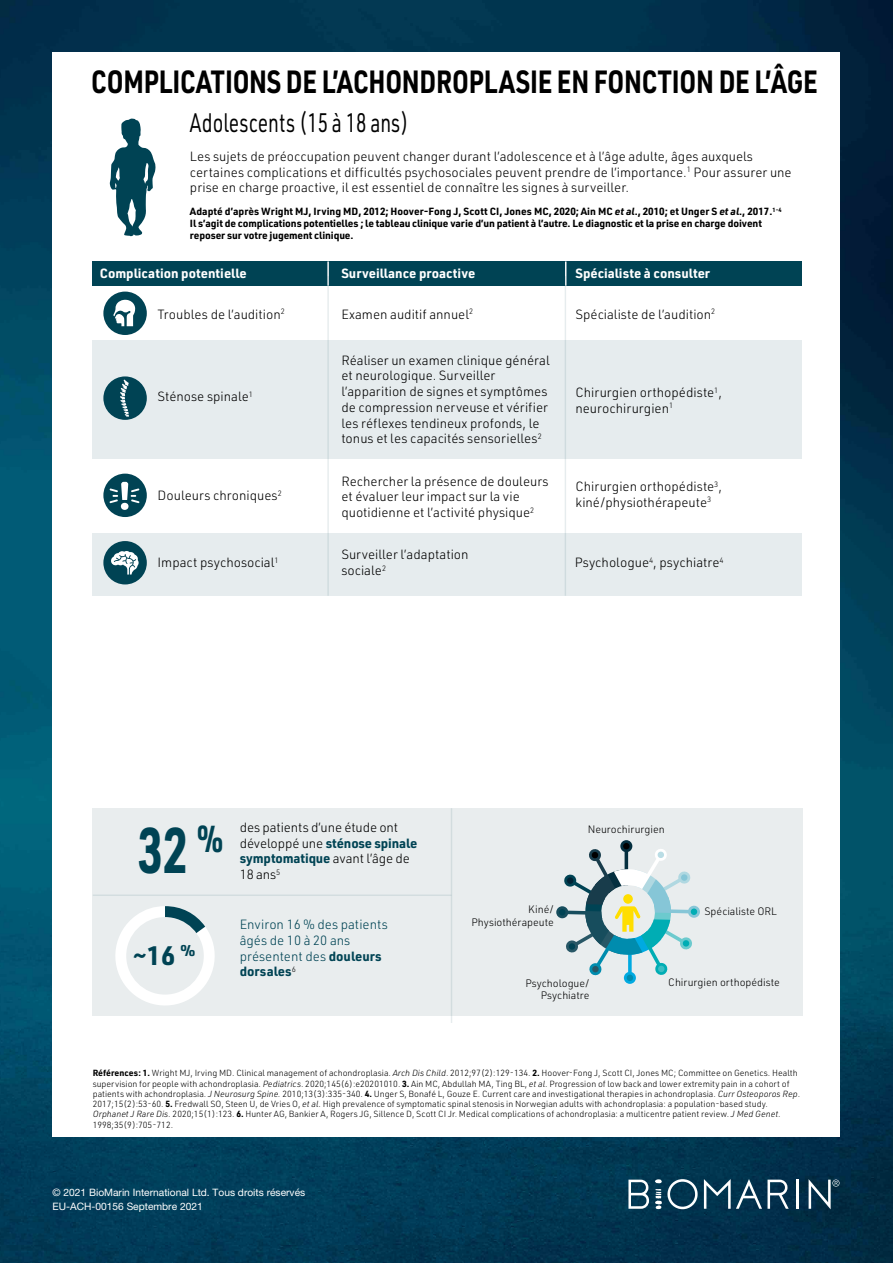
<style>
.page{position:relative;width:893px;height:1263px;background:#fff}
.page>*{position:absolute;margin:0;border:0;box-sizing:border-box;transform-origin:0 0}
.t1{font:700 63.15px "URWDIN";color:#004354;scale:.73 1}
.t2{font:700 36.75px "URWDIN";color:#004354;scale:.73 1}
.t3{font:700 31.5px "URWDIN";letter-spacing:-.01em;color:#000;scale:.8 1}
.t4{font:26.25px "URWDIN";color:#000;scale:.73 1}
.t5{font:700 26.25px "URWDIN";color:#004354}
.t6{font:700 15.3px "URWDIN";color:#004354}
.t7{font:300 13.2px/15.8px "URWDIN";color:#000}
.t8{font:700 13.2px "URWDIN";color:#fff}
.t9{font:300 13.2px/15.8px "URWDIN";color:#004354}
.t10{font:300 10.5px/12.1px "URWDIN";color:#000;text-align:right}
.t11{font:700 10.2px/12.3px "URWDIN";letter-spacing:-.005em;color:#000}
.t12{font:10.2px/14.5px "Helvetica Neue LT Pro";color:#fff}
.t13{font:300 8.7px/10.2px "URWDIN";color:#000}
.t14{font:300 7.65px "URWDIN";color:#000}
.s1{font-style:italic}
.s2{font-weight:700;color:#004354}
.s3{font-weight:700}
</style>
<div class="page">
<img style="left:0;top:1px;width:893px;height:1262px">
<div style="left:53px;top:53px;width:787px;height:1083px;background:#fff"></div>
<hr style="left:796px;top:1179px;width:3px;height:30px;background:#fff">
<svg style="left:704px;top:1179px;width:85px;height:30px"></svg>
<svg style="left:628px;top:1179px;width:21px;height:30px"></svg>
<svg style="left:655px;top:1179px;width:43px;height:30px"></svg>
<svg style="left:809px;top:1179px;width:30px;height:30px"></svg>
<svg style="left:109px;top:118px;width:47px;height:118px"></svg>
<div style="left:92px;top:341px;width:710px;height:118px;background:#e6ecee"></div>
<div style="left:92px;top:261px;width:710px;height:25px;background:#004354"></div>
<svg style="left:565px;top:261px;width:1px;height:15px"></svg>
<hr style="left:327px;top:261px;width:2px;height:25px;background:#fff">
<div style="left:92px;top:533px;width:710px;height:63px;background:#e6ecee"></div>
<div style="left:103px;top:292px;width:44px;height:43px;background:#004354;border-radius:50%"></div>
<div style="left:103px;top:376px;width:44px;height:44px;background:#004354;border-radius:50%"></div>
<div style="left:103px;top:474px;width:44px;height:43px;background:#004354;border-radius:50%"></div>
<div style="left:103px;top:541px;width:44px;height:43px;background:#004354;border-radius:50%"></div>
<hr style="left:327px;top:276px;width:2px;height:320px;background:#004354">
<hr style="left:565px;top:276px;width:1px;height:320px;background:#004354">
<svg style="left:120px;top:379px;width:9px;height:38px"></svg>
<svg style="left:110px;top:482px;width:29px;height:28px"></svg>
<svg style="left:111px;top:551px;width:28px;height:23px"></svg>
<svg style="left:113px;top:300px;width:22px;height:26px"></svg>
<div style="left:92px;top:808px;width:711px;height:207px;background:#e9edee"></div>
<hr style="left:451px;top:808px;width:1px;height:215px;background:#004354">
<hr style="left:93px;top:894px;width:358px;height:2px;background:#004354">
<svg style="left:115px;top:906px;width:100px;height:100px"></svg>
<div style="left:126px;top:917px;width:78px;height:77px;background:#e9edee;border-radius:50%"></div>
<svg style="left:556px;top:840px;width:144px;height:144px"></svg>
<h3 class="t3" style="left:91px;top:60px;width:910px">COMPLICATIONS DE L’ACHONDROPLASIE EN FONCTION DE L’ÂGE</h3>
<h3 class="t4" style="left:190px;top:105px;width:301px">Adolescents (15 à 18 ans)</h3>
<p class="t7" style="left:190px;top:148px;width:603px">Les sujets de préoccupation peuvent changer durant l’adolescence et à l’âge adulte, âges auxquels certaines complications et difficultés psychosociales peuvent prendre de l’importance.<sup>1</sup> Pour assurer une prise en charge proactive, il est essentiel de connaître les signes à surveiller.</p>
<p class="t11" style="left:190px;top:205px;width:593px">Adapté d’après Wright MJ, Irving MD, 2012; Hoover-Fong J, Scott CI, Jones MC, 2020; Ain MC <span class="s1">et al</span>., 2010; et Unger S <span class="s1">et al</span>., 2017.<sup>1-4<br></sup>Il s’agit de complications potentielles ; le tableau clinique varie d’un patient à l’autre. Le diagnostic et la prise en charge doivent reposer sur votre jugement clinique.</p>
<p class="t8" style="left:100px;top:264px;width:148px">Complication potentielle</p>
<p class="t8" style="left:341px;top:264px;width:135px">Surveillance proactive</p>
<p class="t8" style="left:575px;top:264px;width:136px">Spécialiste à consulter</p>
<p class="t7" style="left:575px;top:306px;width:141px">Spécialiste de l’audition<sup>2</sup></p>
<p class="t7" style="left:158px;top:306px;width:129px">Troubles de l’audition<sup>2</sup></p>
<p class="t7" style="left:341px;top:306px;width:133px">Examen auditif annuel<sup>2</sup></p>
<p class="t7" style="left:341px;top:352px;width:210px">Réaliser un examen clinique général et neurologique. Surveiller l’apparition de signes et symptômes de compression nerveuse et vérifier les réflexes tendineux profonds, le tonus et les capacités sensorielles<sup>2</sup></p>
<p class="t7" style="left:575px;top:384px;width:148px">Chirurgien orthopédiste<sup>1</sup>, neurochirurgien<sup>1</sup></p>
<p class="t7" style="left:158px;top:388px;width:97px">Sténose spinale<sup>1</sup></p>
<p class="t7" style="left:158px;top:487px;width:126px">Douleurs chroniques<sup>2</sup></p>
<p class="t7" style="left:158px;top:554px;width:123px">Impact psychosocial<sup>1</sup></p>
<p class="t7" style="left:341px;top:473px;width:209px">Rechercher la présence de douleurs et évaluer leur impact sur la vie quotidienne et l’activité physique<sup>2</sup></p>
<p class="t7" style="left:341px;top:546px;width:129px">Surveiller l’adaptation sociale<sup>2</sup></p>
<p class="t7" style="left:575px;top:478px;width:148px">Chirurgien orthopédiste<sup>3</sup>, kiné/physiothérapeute<sup>3</sup></p>
<p class="t7" style="left:575px;top:554px;width:150px">Psychologue<sup>4</sup>, psychiatre<sup>4</sup></p>
<h1 class="t1" style="left:138px;top:807px;width:70px">32</h1>
<h2 class="t2" style="left:197px;top:814px;width:37px">%</h2>
<p class="t7" style="left:240px;top:819px;width:179px">des patients d’une étude ont développé une <span class="s2">sténose spinale symptomatique</span> avant l’âge de<br>18 ans</p>
<p class="t14" style="left:276px;top:867px;width:6px">5</p>
<p class="t10" style="left:588px;top:823px;width:78px">Neurochirurgien</p>
<p class="t6" style="left:180px;top:940px;width:16px">%</p>
<h3 class="t5" style="left:133px;top:937px;width:44px">~16</h3>
<p class="t9" style="left:240px;top:916px;width:150px">Environ 16 % des patients âgés de 10 à 20 ans présentent des <span class="s3">douleurs dorsales</span></p>
<p class="t14" style="left:292px;top:964px;width:6px">6</p>
<p class="t10" style="left:528px;top:903px;width:27px">Kiné/</p>
<p class="t10" style="left:704px;top:905px;width:74px">Spécialiste ORL</p>
<p class="t10" style="left:471px;top:915px;width:84px">Physiothérapeute</p>
<p class="t10" style="left:525px;top:977px;width:66px">Psychologue/<br>Psychiatre</p>
<p class="t10" style="left:668px;top:976px;width:113px">Chirurgien orthopédiste</p>
<p class="t13" style="left:93px;top:1068px;width:709px"><span class="s3">Références: 1.</span> Wright MJ, Irving MD. Clinical management of achondroplasia. <span class="s1">Arch Dis Child</span>. 2012;97(2):129-134. <span class="s3">2.</span> Hoover-Fong J, Scott CI, Jones MC; Committee on Genetics. Health supervision for people with achondroplasia. <span class="s1">Pediatrics</span>. 2020;145(6):e20201010. <span class="s3">3.</span> Ain MC, Abdullah MA, Ting BL, <span class="s1">et al</span>. Progression of low back and lower extremity pain in a cohort of patients with achondroplasia. <span class="s1">J Neurosurg Spine.</span> 2010;13(3):335-340. <span class="s3">4.</span> Unger S, Bonafé L, Gouze E. Current care and investigational therapies in achondroplasia. <span class="s1">Curr Osteoporos Rep</span>.<br>2017;15(2):53-60. <span class="s3">5.</span> Fredwall SO, Steen U, de Vries O, <span class="s1">et al</span>. High prevalence of symptomatic spinal stenosis in Norwegian adults with achondroplasia: a population-based study.<br><span class="s1">Orphanet J Rare Dis.</span> 2020;15(1):123. <span class="s3">6.</span> Hunter AG, Bankier A, Rogers JG, Sillence D, Scott CI Jr. Medical complications of achondroplasia: a multicentre patient review. <span class="s1">J Med Genet</span>.<br>1998;35(9):705-712.</p>
<p class="t12" style="left:53px;top:1184px;width:254px">© 2021 BioMarin International Ltd. Tous droits réservés<br>EU-ACH-00156 Septembre 2021</p>
</div>
